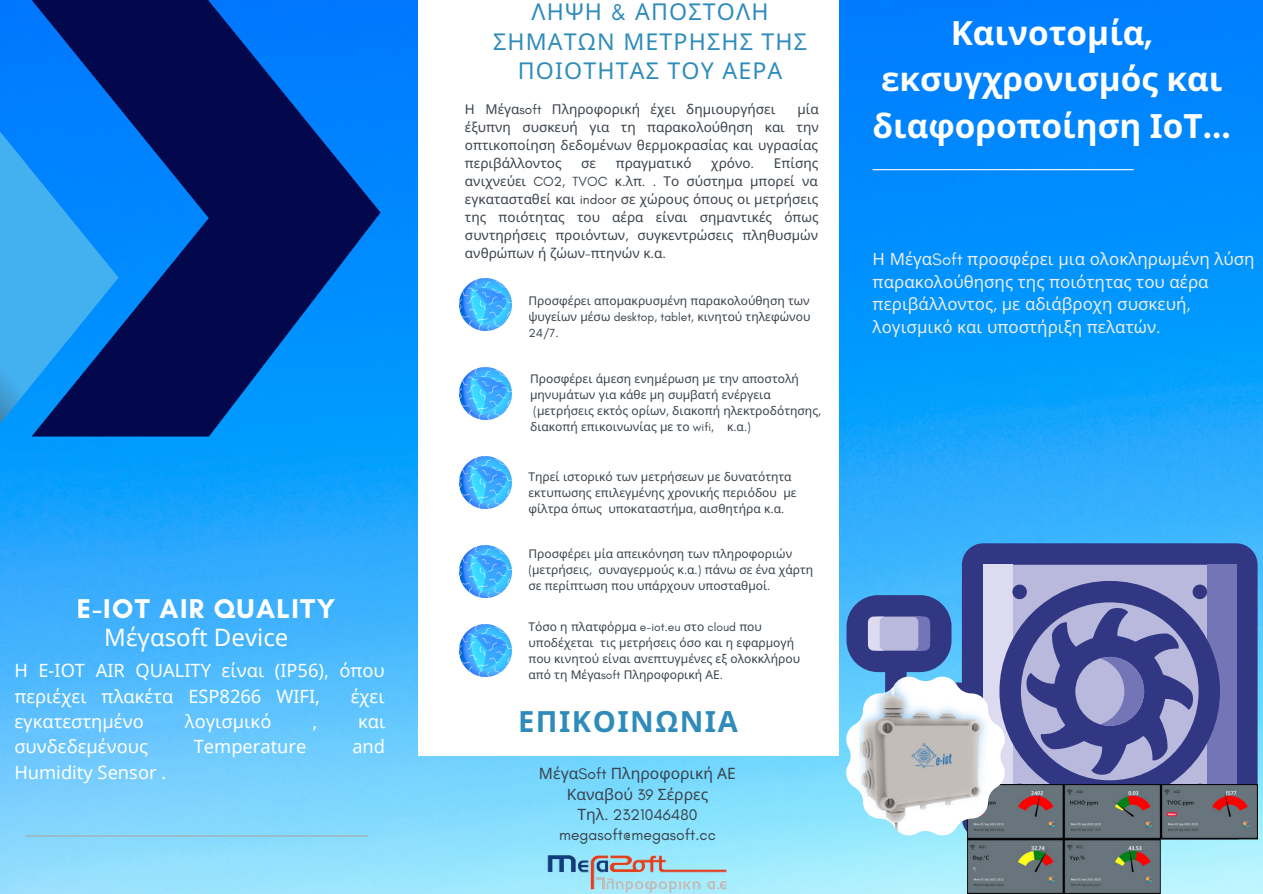
<style>
.page{position:relative;width:1263px;height:894px;background:#fff}
.page>*{position:absolute;margin:0;border:0;box-sizing:border-box;transform-origin:0 0}
.t1{font:700 33.45px/46px "Noto Sans";color:#fff;text-align:center}
.t2{font:700 29.1px "Noto Sans";letter-spacing:.05em;color:#2f8cba}
.t3{font:700 27.6px "Glacial Indifference";letter-spacing:.05em;color:#fff}
.t4{font:24px "Noto Sans";color:#fff}
.t5{font:23.1px/29.2px "Noto Sans";letter-spacing:.05em;color:#2f8cba;text-align:center}
.t6{font:18.3px/25.3px "Noto Sans";color:#fff}
.t7{font:16.95px/22.5px "Noto Sans";color:#ededee}
.t8{font:15.6px/20.2px "Noto Sans";color:#39414a;text-align:center}
.t9{font:15.6px/20.2px "Glacial Indifference";color:#39414a;text-align:center}
.t10{font:13.5px/18px "Noto Sans";color:#39414a;text-align:justify}
.t11{font:12px/16px "Noto Sans";color:#39414a}
.t12{font:12px "Glacial Indifference";color:#39414a}
.s1{font-family:"Glacial Indifference"}
.s2{font-family:"Noto Sans"}
</style>
<div class="page">
<img style="left:0;top:0;width:1263px;height:893px">
<div style="left:418px;top:0;width:420px;height:756px;background:#fff"></div>
<hr style="left:873px;top:169px;width:260px;height:1px;background:#fff">
<svg style="left:0;top:0;width:119px;height:699px;background:#29a4fa"></svg>
<svg style="left:32px;top:0;width:349px;height:436px;background:#054aa3"></svg>
<svg style="left:846px;top:595px;width:116px;height:81px;background:#5571b1"></svg>
<svg style="left:962px;top:543px;width:295px;height:296px;background:#4b5296"></svg>
<div style="left:983px;top:564px;width:29px;height:253px;background:#dcdbef"></div>
<div style="left:1207px;top:564px;width:29px;height:253px;background:#7375b6"></div>
<svg style="left:1000px;top:580px;width:220px;height:204px"></svg>
<svg style="left:1025px;top:606px;width:169px;height:169px;background:#6f72ac"></svg>
<svg style="left:1193px;top:783px;width:14px;height:1px"></svg>
<svg style="left:1012px;top:783px;width:15px;height:1px"></svg>
<svg style="left:1193px;top:584px;width:14px;height:15px"></svg>
<svg style="left:1012px;top:584px;width:15px;height:15px"></svg>
<img style="left:967px;top:784px;width:291px;height:109px">
<img style="left:459px;top:278px;width:52px;height:52px">
<img style="left:459px;top:367px;width:52px;height:52px">
<img style="left:459px;top:456px;width:52px;height:52px">
<img style="left:459px;top:545px;width:52px;height:52px">
<img style="left:545px;top:855px;width:184px;height:37px">
<hr style="left:25px;top:835px;width:343px;height:1px;background:#a6a6a6">
<img style="left:459px;top:624px;width:52px;height:52px">
<img style="left:846px;top:676px;width:159px;height:159px">
<h3 class="t3" style="left:77px;top:592px;width:260px">E-IOT AIR QUALITY</h3>
<h3 class="t4" style="left:104px;top:619px;width:186px">Μέγαsoft Device</h3>
<h3 class="t6" style="left:14px;top:657px;width:372px">Η E-IOT AIR QUALITY είναι (ΙP56), όπου περιέχει πλακέτα ESP8266 WIFI,</h3>
<h3 class="t6" style="left:351px;top:682px;width:36px">έχει</h3>
<h3 class="t6" style="left:14px;top:708px;width:131px">εγκατεστημένο</h3>
<h3 class="t6" style="left:185px;top:708px;width:88px">λογισμικό</h3>
<h3 class="t6" style="left:312px;top:708px;width:6px">,</h3>
<h3 class="t6" style="left:358px;top:708px;width:29px">και</h3>
<h3 class="t6" style="left:14px;top:733px;width:135px">συνδεδεμένους</h3>
<h3 class="t6" style="left:194px;top:733px;width:114px">Temperature</h3>
<h3 class="t6" style="left:352px;top:733px;width:34px">and</h3>
<h3 class="t6" style="left:14px;top:758px;width:153px">Humidity Sensor .</h3>
<h3 class="t5" style="left:493px;top:-3px;width:316px">ΛΗΨΗ <span class="s1">&amp;</span> ΑΠΟΣΤΟΛΗ<br>ΣΗΜΑΤΩΝ ΜΕΤΡΗΣΗΣ ΤΗΣ<br>ΠΟΙΟΤΗΤΑΣ ΤΟΥ ΑΕΡΑ</h3>
<p class="t10" style="left:465px;top:100px;width:312px">Η Μέγα<span class="s1">soft</span> Πληροφορική έχει δημιουργήσει</p>
<p class="t10" style="left:465px;top:100px;width:355px;text-indent:332px">μία έξυπνη συσκευή για τη παρακολούθηση και την οπτικοποίηση δεδομένων θερμοκρασίας και υγρασίας περιβάλλοντος</p>
<p class="t10" style="left:465px;top:154px;width:355px;text-indent:309px">Επίσης ανιχνεύει <span class="s1">CO2, TVOC</span> κ<span class="s1">.</span>λπ<span class="s1">. .</span> Το σύστημα μπορεί να εγκατασταθεί και <span class="s1">indoor</span> σε χώρους όπους οι μετρήσεις της ποιότητας του αέρα είναι σημαντικές όπως συντηρήσεις προιόντων<span class="s1">,</span> συγκεντρώσεις πληθυσμών ανθρώπων ή ζώων<span class="s1">-</span>πτηνών κ<span class="s1">.</span>α<span class="s1">.</span></p>
<p class="t10" style="left:581px;top:154px;width:16px">σε</p>
<p class="t10" style="left:616px;top:154px;width:77px">πραγματικό</p>
<p class="t10" style="left:711px;top:154px;width:44px">χρόνο<span class="s1">.</span></p>
<p class="t11" style="left:528px;top:292px;width:283px">Προσφέρει απομακρυσμένη παρακολούθηση των ψυγείων μέσω <span class="s1">desktop, tablet,</span> κινητού τηλεφώνου</p>
<p class="t12" style="left:528px;top:325px;width:32px">24/7.</p>
<p class="t11" style="left:530px;top:370px;width:292px">Προσφέρει άμεση ενημέρωση με την αποστολή μηνυμάτων για κάθε μη συμβατή ενέργεια <span class="s1">(</span>μετρήσεις εκτός ορίων<span class="s1">,</span> διακοπή ηλεκτροδότησης<span class="s1">, </span>διακοπή επικοινωνίας με το <span class="s1">wifi,</span> κ<span class="s1">.</span>α<span class="s1">.)</span></p>
<p class="t11" style="left:528px;top:468px;width:270px">Τηρεί ιστορικό των μετρήσεων με δυνατότητα εκτυπωσης επιλεγμένης χρονικής περιόδου με φίλτρα όπως υποκαταστήμα<span class="s1">,</span> αισθητήρα κ<span class="s1">.</span>α<span class="s1">.</span></p>
<p class="t11" style="left:528px;top:545px;width:286px">Προσφέρει μία απεικόνηση των πληροφοριών <span class="s1">(</span>μετρήσεις<span class="s1">,</span> συναγερμούς κ<span class="s1">.</span>α<span class="s1">.)</span> πάνω σε ένα χάρτη σε περίπτωση που υπάρχουν υποσταθμοί<span class="s1">.</span></p>
<p class="t11" style="left:528px;top:617px;width:273px">Τόσο η πλατφόρμα <span class="s1">e-iot.eu</span> στο <span class="s1">cloud</span> που υποδέχεται τις μετρήσεις όσο και η εφαρμογή που κινητού είναι ανεπτυγμένες εξ ολοκκλήρου από τη Μέγα<span class="s1">soft</span> Πληροφορική ΑΕ<span class="s1">.</span></p>
<h2 class="t2" style="left:518px;top:701px;width:221px">ΕΠΙΚΟΙΝΩΝΙΑ</h2>
<h3 class="t8" style="left:539px;top:762px;width:198px">Μέγα<span class="s1">Soft</span> Πληροφορική ΑΕ<br>Καναβού <span class="s1">39</span> Σέρρες</h3>
<h3 class="t9" style="left:559px;top:804px;width:158px"><span class="s2">Τηλ</span>. 2321046480 megasoft@megasoft.cc</h3>
<h1 class="t1" style="left:873px;top:9px;width:360px">Καινοτομία<span class="s1">, </span>εκσυγχρονισμός και διαφοροποίηση ΙοΤ<span class="s1">...</span></h1>
<h3 class="t7" style="left:873px;top:247px;width:384px">Η Μέγα<span class="s1">Soft</span> προσφέρει μια ολοκληρωμένη λύση παρακολούθησης της ποιότητας του αέρα περιβάλλοντος<span class="s1">,</span> με αδιάβροχη συσκευή<span class="s1">, </span>λογισμικό και υποστήριξη πελατών<span class="s1">.</span></h3>
</div>
